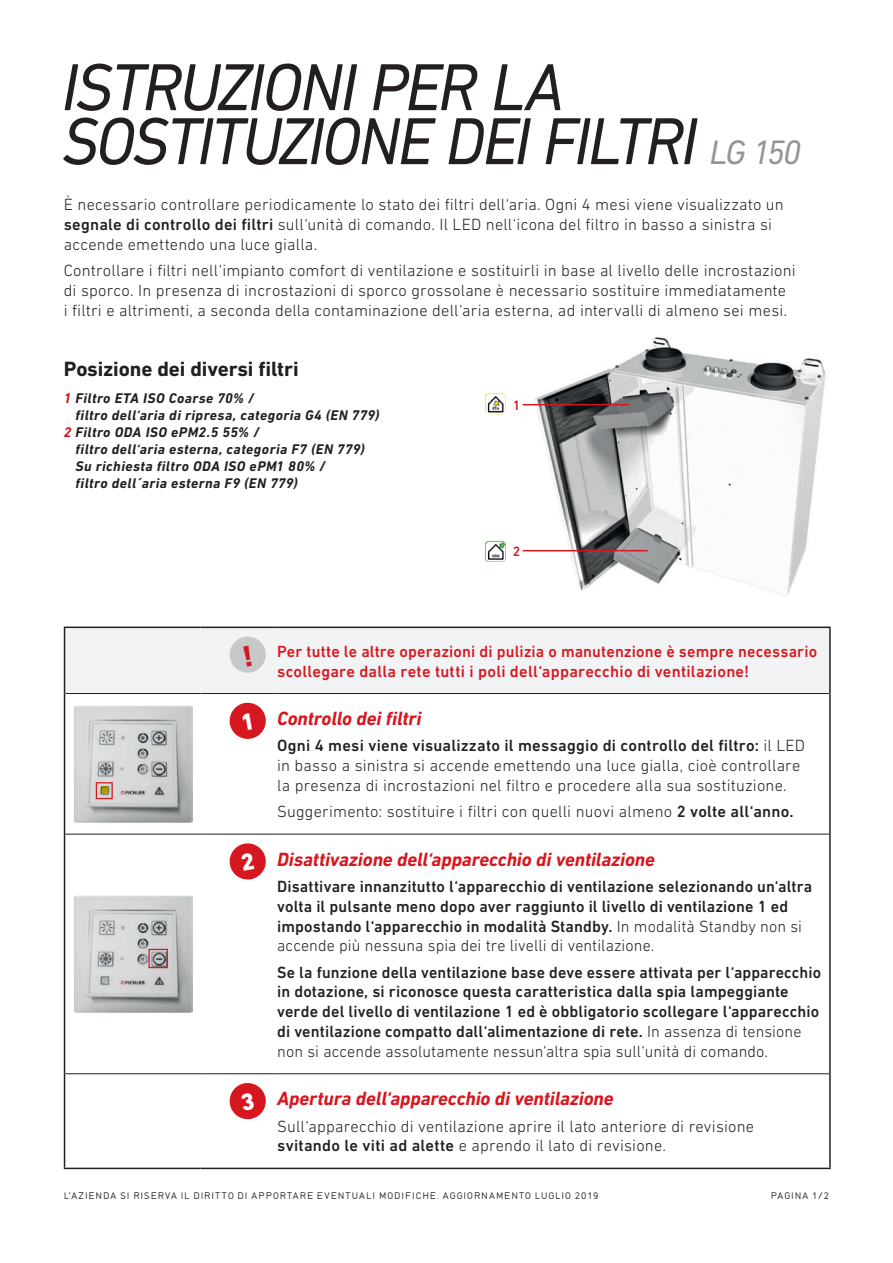
<style>
.page{position:relative;width:893px;height:1263px;background:#fff}
.page>*{position:absolute;margin:0;border:0;box-sizing:border-box;transform-origin:0 0}
.t1{font:italic 67.5px/54px "DIN Next LT Pro";letter-spacing:-.045em;color:#231f20}
.t2{font:700 21px "DIN Next LT Pro";letter-spacing:-.005em;color:#231f20}
.t3{font:italic 700 19.5px "DIN Next LT Pro";letter-spacing:-.005em;color:#d7171f}
.t4{font:300 16.5px/19.8px "DIN Next LT Pro";letter-spacing:.01em;color:#231f20}
.t5{font:500 16.5px/19.8px "DIN Next LT Pro";letter-spacing:.01em;color:#231f20}
.t6{font:500 16.5px/19.8px "DIN Next LT Pro";letter-spacing:.01em;color:#d7171f}
.t7{font:italic 700 14.25px "DIN Next LT Pro";letter-spacing:.03em;color:#231f20}
.t8{font:500 13.8px "DIN Next LT Pro";color:#d7171f}
.t9{font:9px "DIN17 SB";letter-spacing:.11em;color:#231f20}
.s1{font-size:34.5px;color:#939598}
.s2{font-weight:500}
.s3{color:#d7171f}
.s4{font-weight:300}
</style>
<div class="page">
<div style="left:65px;top:628px;width:764px;height:65px;background:#f2f3f4"></div>
<svg style="left:65px;top:694px;width:764px;height:379px"></svg>
<hr style="left:64px;top:626px;width:137px;height:2px;background:#231f20">
<hr style="left:64px;top:628px;width:1px;height:65px;background:#231f20">
<hr style="left:201px;top:626px;width:76px;height:2px;background:#231f20">
<hr style="left:277px;top:626px;width:554px;height:2px;background:#231f20">
<hr style="left:829px;top:628px;width:2px;height:65px;background:#231f20">
<hr style="left:64px;top:693px;width:1px;height:141px;background:#231f20">
<hr style="left:829px;top:693px;width:2px;height:141px;background:#231f20">
<hr style="left:64px;top:834px;width:1px;height:240px;background:#231f20">
<hr style="left:829px;top:834px;width:2px;height:240px;background:#231f20">
<hr style="left:64px;top:1074px;width:1px;height:94px;background:#231f20">
<hr style="left:829px;top:1074px;width:2px;height:94px;background:#231f20">
<hr style="left:65px;top:693px;width:136px;height:1px;background:#231f20">
<hr style="left:201px;top:693px;width:76px;height:1px;background:#231f20">
<hr style="left:277px;top:693px;width:552px;height:1px;background:#231f20">
<hr style="left:65px;top:834px;width:136px;height:1px;background:#231f20">
<hr style="left:201px;top:834px;width:76px;height:1px;background:#231f20">
<hr style="left:277px;top:834px;width:552px;height:1px;background:#231f20">
<hr style="left:65px;top:1073px;width:136px;height:1px;background:#231f20">
<hr style="left:201px;top:1073px;width:76px;height:1px;background:#231f20">
<hr style="left:277px;top:1073px;width:552px;height:1px;background:#231f20">
<hr style="left:64px;top:1168px;width:137px;height:1px;background:#231f20">
<hr style="left:201px;top:1168px;width:76px;height:1px;background:#231f20">
<hr style="left:277px;top:1168px;width:554px;height:1px;background:#231f20">
<img style="left:73px;top:704px;width:119px;height:119px">
<svg style="left:100px;top:786px;width:8px;height:8px"></svg>
<div style="left:96px;top:782px;width:17px;height:17px;border:1px solid #d7171f"></div>
<img style="left:73px;top:894px;width:119px;height:119px">
<div style="left:149px;top:949px;width:19px;height:19px;border:1px solid #d7171f"></div>
<img style="left:532px;top:337px;width:294px;height:259px">
<hr style="left:523px;top:404px;width:106px;height:1px;background:#d7171f">
<hr style="left:523px;top:550px;width:125px;height:1px;background:#d7171f">
<img style="left:485px;top:393px;width:21px;height:21px">
<img style="left:485px;top:541px;width:21px;height:21px">
<svg style="left:228px;top:635px;width:39px;height:39px"></svg>
<svg style="left:228px;top:701px;width:39px;height:39px"></svg>
<svg style="left:228px;top:842px;width:39px;height:39px"></svg>
<svg style="left:229px;top:1083px;width:37px;height:37px"></svg>
<h1 class="t1" style="left:62px;top:59px;width:741px">ISTRUZIONI PER LA<br>SOSTITUZIONE DEI FILTRI <span class="s1">LG 150</span></h1>
<p class="t4" style="left:64px;top:194px;width:721px">È necessario controllare periodicamente lo stato dei filtri dell‘aria. Ogni 4 mesi viene visualizzato un <span class="s2">segnale di controllo dei filtri</span> sull‘unità di comando. Il LED nell‘icona del filtro in basso a sinistra si accende emettendo una luce gialla.</p>
<p class="t4" style="left:64px;top:260px;width:733px">Controllare i filtri nell‘impianto comfort di ventilazione e sostituirli in base al livello delle incrostazioni di sporco. In presenza di incrostazioni di sporco grossolane è necessario sostituire immediatamente<br>i filtri e altrimenti, a seconda della contaminazione dell‘aria esterna, ad intervalli di almeno sei mesi.</p>
<p class="t2" style="left:64px;top:356px;width:236px">Posizione dei diversi filtri</p>
<p class="t7" style="left:64px;top:389px;width:192px"><span class="s3">1</span> Filtro ETA ISO Coarse 70% /</p>
<p class="t7" style="left:76px;top:406px;width:305px">filtro dell‘aria di ripresa, categoria G4 (EN 779)</p>
<p class="t7" style="left:64px;top:424px;width:197px"><span class="s3">2</span> Filtro ODA ISO ePM2.5 55% /</p>
<p class="t7" style="left:76px;top:441px;width:291px">filtro dell‘aria esterna, categoria F7 (EN 779)</p>
<p class="t7" style="left:76px;top:458px;width:251px">Su richiesta filtro ODA ISO ePM1 80% /</p>
<p class="t7" style="left:76px;top:475px;width:224px">filtro dell´aria esterna F9 (EN 779)</p>
<p class="t8" style="left:513px;top:397px;width:9px">1</p>
<p class="t8" style="left:513px;top:543px;width:9px">2</p>
<p class="t6" style="left:277px;top:641px;width:542px">Per tutte le altre operazioni di pulizia o manutenzione è sempre necessario scollegare dalla rete tutti i poli dell‘apparecchio di ventilazione!</p>
<p class="t3" style="left:277px;top:707px;width:146px">Controllo dei filtri</p>
<p class="t4" style="left:277px;top:736px;width:530px"><span class="s2">Ogni 4 mesi viene visualizzato il messaggio di controllo del filtro:</span> il LED in basso a sinistra si accende emettendo una luce gialla, cioè controllare la presenza di incrostazioni nel filtro e procedere alla sua sostituzione.</p>
<p class="t4" style="left:277px;top:801px;width:518px">Suggerimento: sostituire i filtri con quelli nuovi almeno <span class="s2">2 volte all‘anno.</span></p>
<p class="t3" style="left:277px;top:848px;width:379px">Disattivazione dell‘apparecchio di ventilazione</p>
<p class="t5" style="left:277px;top:876px;width:537px">Disattivare innanzitutto l‘apparecchio di ventilazione selezionando un‘altra volta il pulsante meno dopo aver raggiunto il livello di ventilazione 1 ed impostando l‘apparecchio in modalità Standby. <span class="s4">In modalità Standby non si accende più nessuna spia dei tre livelli di ventilazione.</span></p>
<p class="t5" style="left:277px;top:962px;width:545px">Se la funzione della ventilazione base deve essere attivata per l‘apparecchio in dotazione, si riconosce questa caratteristica dalla spia lampeggiante verde del livello di ventilazione 1 ed è obbligatorio scollegare l‘apparecchio di ventilazione compatto dall‘alimentazione di rete. <span class="s4">In assenza di tensione non si accende assolutamente nessun‘altra spia sull‘unità di comando.</span></p>
<p class="t3" style="left:277px;top:1087px;width:338px">Apertura dell‘apparecchio di ventilazione</p>
<p class="t4" style="left:277px;top:1116px;width:478px">Sull‘apparecchio di ventilazione aprire il lato anteriore di revisione <span class="s2">svitando le viti ad alette</span> e aprendo il lato di revisione.</p>
<p class="t9" style="left:64px;top:1190px;width:536px">L‘AZIENDA SI RISERVA IL DIRITTO DI APPORTARE EVENTUALI MODIFICHE. AGGIORNAMENTO LUGLIO 2019</p>
<p class="t9" style="left:771px;top:1190px;width:60px">PAGINA 1/2</p>
</div>
